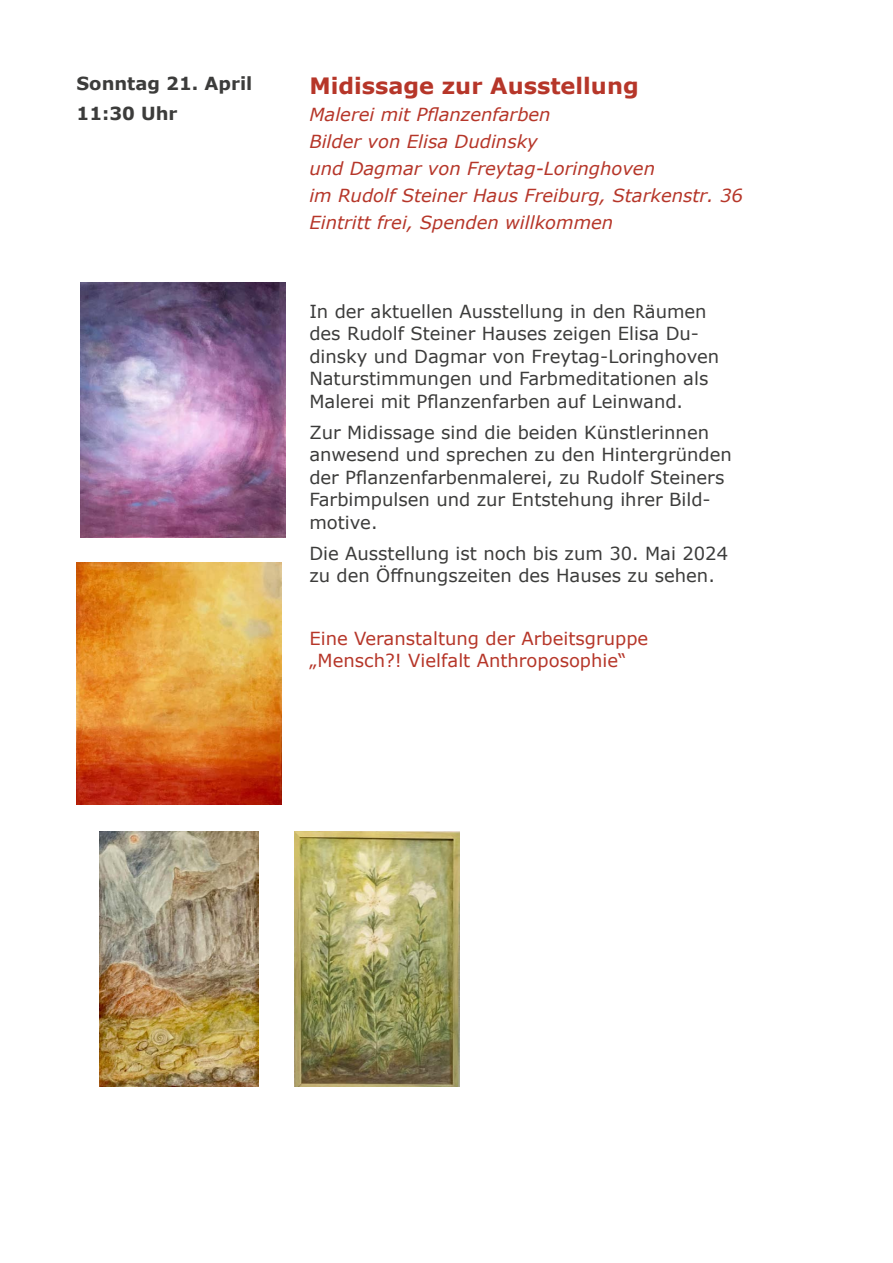
<style>
.page{position:relative;width:893px;height:1263px;background:#fff}
.page>*{position:absolute;margin:0;border:0;box-sizing:border-box;transform-origin:0 0}
.t1{font:700 22.5px "Verdana";color:#b63629}
.t2{font:18px/22.5px "Verdana";color:#3c3c3b}
.t3{font:italic 18px/27px "Verdana";color:#b63629}
.t4{font:18px/21.6px "Verdana";color:#b63629}
.t5{font:700 18px/30.2px "Verdana";color:#3c3c3b}
</style>
<div class="page">
<img style="left:80px;top:283px;width:205px;height:255px">
<img style="left:77px;top:562px;width:205px;height:243px">
<img style="left:99px;top:832px;width:160px;height:254px">
<img style="left:294px;top:832px;width:166px;height:254px">
<p class="t5" style="left:77px;top:68px;width:177px">Sonntag 21. April<br>11:30 Uhr</p>
<p class="t1" style="left:309px;top:70px;width:331px">Midissage zur Ausstellung</p>
<p class="t3" style="left:309px;top:101px;width:435px">Malerei mit Pflanzenfarben<br>Bilder von Elisa Dudinsky<br>und Dagmar von Freytag-Loringhoven<br>im Rudolf Steiner Haus Freiburg, Starkenstr. 36<br>Eintritt frei, Spenden willkommen</p>
<p class="t2" style="left:309px;top:300px;width:411px">In der aktuellen Ausstellung in den Räumen des Rudolf Steiner Hauses zeigen Elisa Du&shy;dinsky und Dagmar von Freytag-Loringhoven Naturstimmungen und Farbmeditationen als Malerei mit Pflanzenfarben auf Leinwand.</p>
<p class="t2" style="left:309px;top:421px;width:424px">Zur Midissage sind die beiden Künstlerinnen anwesend und sprechen zu den Hintergründen der Pflanzenfarbenmalerei, zu Rudolf Steiners Farbimpulsen und zur Entstehung ihrer Bild&shy;motive.</p>
<p class="t2" style="left:309px;top:542px;width:420px">Die Ausstellung ist noch bis zum 30. Mai 2024 zu den Öffnungszeiten des Hauses zu sehen.</p>
<p class="t4" style="left:309px;top:628px;width:340px">Eine Veranstaltung der Arbeitsgruppe „Mensch?! Vielfalt Anthroposophie“</p>
</div>
